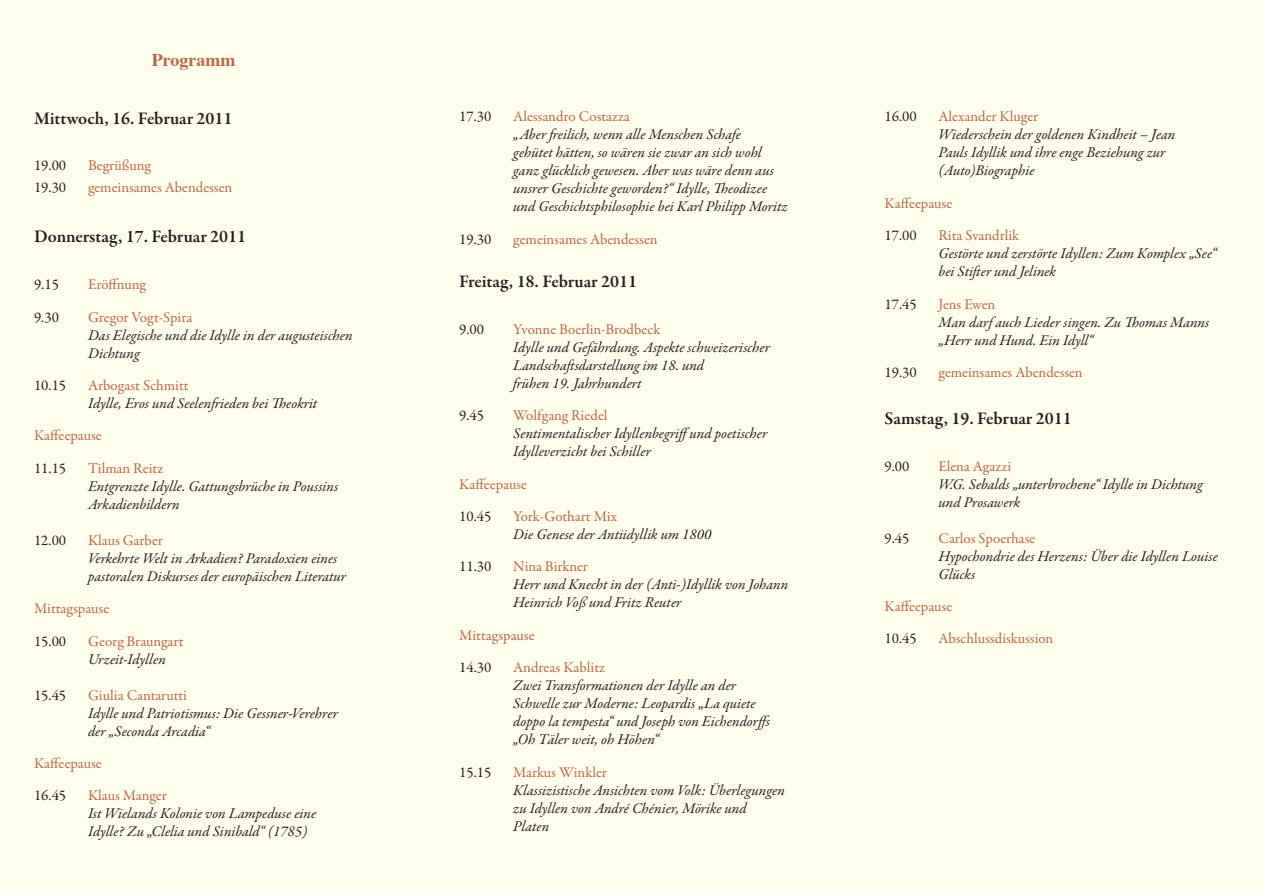
<style>
.page{position:relative;width:1263px;height:893px;background:#ffe}
.page>*{position:absolute;margin:0;border:0;box-sizing:border-box;transform-origin:0 0}
.t1{font:600 18px "Garamond Premr Pro";color:#231f20}
.t2{font:700 18px "Times";color:#ba6644}
.t3{font:italic 15px/18px "Garamond Premr Pro";color:#231f20}
.t4{font:15px "Garamond Premr Pro";color:#ba6644}
.t5{font:15px "Garamond Premr Pro";color:#231f20}
</style>
<div class="page">
<p class="t2" style="left:152px;top:42px;width:85px">Programm</p>
<p class="t1" style="left:34px;top:107px;width:200px">Mittwoch, 16. Februar 2011</p>
<p class="t5" style="left:34px;top:157px;width:34px">19.00</p>
<p class="t4" style="left:88px;top:157px;width:64px">Begrüßung</p>
<p class="t5" style="left:34px;top:178px;width:34px">19.30</p>
<p class="t4" style="left:88px;top:178px;width:146px">gemeinsames Abendessen</p>
<p class="t1" style="left:34px;top:226px;width:214px">Donnerstag, 17. Februar 2011</p>
<p class="t5" style="left:34px;top:275px;width:26px">9.15</p>
<p class="t4" style="left:88px;top:275px;width:59px">Eröffnung</p>
<p class="t5" style="left:34px;top:308px;width:26px">9.30</p>
<p class="t4" style="left:88px;top:308px;width:106px">Gregor Vogt-Spira</p>
<p class="t3" style="left:88px;top:327px;width:266px">Das Elegische und die Idylle in der augusteischen<br>Dichtung</p>
<p class="t5" style="left:34px;top:376px;width:34px">10.15</p>
<p class="t4" style="left:88px;top:376px;width:102px">Arbogast Schmitt</p>
<p class="t3" style="left:88px;top:395px;width:231px">Idylle, Eros und Seelenfrieden bei Theokrit</p>
<p class="t4" style="left:34px;top:427px;width:69px">Kaffeepause</p>
<p class="t5" style="left:34px;top:459px;width:34px">11.15</p>
<p class="t4" style="left:88px;top:459px;width:77px">Tilman Reitz</p>
<p class="t3" style="left:88px;top:478px;width:252px">Entgrenzte Idylle. Gattungsbrüche in Poussins<br>Arkadienbildern</p>
<p class="t5" style="left:34px;top:531px;width:34px">12.00</p>
<p class="t4" style="left:88px;top:531px;width:76px">Klaus Garber</p>
<p class="t3" style="left:88px;top:550px;width:259px">Verkehrte Welt in Arkadien? Paradoxien eines pastoralen Diskurses der europäischen Literatur</p>
<p class="t4" style="left:34px;top:599px;width:77px">Mittagspause</p>
<p class="t5" style="left:34px;top:632px;width:34px">15.00</p>
<p class="t4" style="left:88px;top:632px;width:97px">Georg Braungart</p>
<p class="t3" style="left:88px;top:651px;width:79px">Urzeit-Idyllen</p>
<p class="t5" style="left:34px;top:686px;width:34px">15.45</p>
<p class="t4" style="left:88px;top:686px;width:100px">Giulia Cantarutti</p>
<p class="t3" style="left:88px;top:705px;width:252px">Idylle und Patriotismus: Die Gessner-Verehrer der „Seconda Arcadia“</p>
<p class="t4" style="left:34px;top:754px;width:69px">Kaffeepause</p>
<p class="t5" style="left:34px;top:787px;width:34px">16.45</p>
<p class="t4" style="left:88px;top:787px;width:80px">Klaus Manger</p>
<p class="t3" style="left:88px;top:805px;width:230px">Ist Wielands Kolonie von Lampeduse eine<br>Idylle? Zu „Clelia und Sinibald“ (1785)</p>
<p class="t5" style="left:459px;top:108px;width:34px">17.30</p>
<p class="t4" style="left:513px;top:108px;width:118px">Alessandro Costazza</p>
<p class="t3" style="left:513px;top:127px;width:276px">„Aber freilich, wenn alle Menschen Schafe<br>gehütet hätten, so wären sie zwar an sich wohl ganz glücklich gewesen. Aber was wäre denn aus unsrer Geschichte geworden?“ Idylle, Theodizee und Geschichtsphilosophie bei Karl Philipp Moritz</p>
<p class="t5" style="left:459px;top:230px;width:34px">19.30</p>
<p class="t4" style="left:513px;top:230px;width:146px">gemeinsames Abendessen</p>
<p class="t1" style="left:459px;top:271px;width:179px">Freitag, 18. Februar 2011</p>
<p class="t5" style="left:459px;top:320px;width:26px">9.00</p>
<p class="t4" style="left:513px;top:320px;width:149px">Yvonne Boerlin-Brodbeck</p>
<p class="t3" style="left:513px;top:339px;width:258px">Idylle und Gefährdung. Aspekte schweizerischer<br>Landschaftsdarstellung im 18. und<br>frühen 19. Jahrhundert</p>
<p class="t5" style="left:459px;top:406px;width:26px">9.45</p>
<p class="t4" style="left:513px;top:406px;width:96px">Wolfgang Riedel</p>
<p class="t3" style="left:513px;top:425px;width:256px">Sentimentalischer Idyllenbegriffund poetischer<br>Idylleverzicht bei Schiller</p>
<p class="t4" style="left:459px;top:475px;width:69px">Kaffeepause</p>
<p class="t5" style="left:459px;top:507px;width:34px">10.45</p>
<p class="t4" style="left:513px;top:507px;width:105px">York-Gothart Mix</p>
<p class="t3" style="left:513px;top:526px;width:200px">Die Genese der Antiidyllik um 1800</p>
<p class="t5" style="left:459px;top:558px;width:34px">11.30</p>
<p class="t4" style="left:513px;top:558px;width:76px">Nina Birkner</p>
<p class="t3" style="left:513px;top:577px;width:276px">Herr und Knecht in der (Anti-)Idyllik von Johann<br>Heinrich Voß und Fritz Reuter</p>
<p class="t4" style="left:459px;top:626px;width:77px">Mittagspause</p>
<p class="t5" style="left:459px;top:658px;width:34px">14.30</p>
<p class="t4" style="left:513px;top:658px;width:93px">Andreas Kablitz</p>
<p class="t3" style="left:513px;top:677px;width:261px">Zwei Transformationen der Idylle an der<br>Schwelle zur Moderne: Leopardis „La quiete doppo la tempesta“ und Joseph von Eichendorffs</p>
<p class="t3" style="left:513px;top:731px;width:147px">„Oh Täler weit, oh Höhen“</p>
<p class="t5" style="left:459px;top:763px;width:34px">15.15</p>
<p class="t4" style="left:513px;top:763px;width:95px">Markus Winkler</p>
<p class="t3" style="left:513px;top:782px;width:273px">Klassizistische Ansichten vom Volk: Überlegungen</p>
<p class="t3" style="left:513px;top:800px;width:235px">zu Idyllen von André Chénier, Mörike und<br>Platen</p>
<p class="t5" style="left:884px;top:108px;width:34px">16.00</p>
<p class="t4" style="left:938px;top:108px;width:101px">Alexander Kluger</p>
<p class="t3" style="left:938px;top:127px;width:238px">Wiederschein der goldenen Kindheit – Jean<br>Pauls Idyllik und ihre enge Beziehung zur (Auto)Biographie</p>
<p class="t4" style="left:884px;top:194px;width:69px">Kaffeepause</p>
<p class="t5" style="left:884px;top:226px;width:34px">17.00</p>
<p class="t4" style="left:938px;top:226px;width:82px">Rita Svandrlik</p>
<p class="t3" style="left:938px;top:245px;width:279px">Gestörte und zerstörte Idyllen: Zum Komplex „See“ bei Stifter und Jelinek</p>
<p class="t5" style="left:884px;top:295px;width:34px">17.45</p>
<p class="t4" style="left:938px;top:295px;width:58px">Jens Ewen</p>
<p class="t3" style="left:938px;top:314px;width:272px">Man darf auch Lieder singen. Zu Thomas Manns „Herr und Hund. Ein Idyll“</p>
<p class="t5" style="left:884px;top:363px;width:34px">19.30</p>
<p class="t4" style="left:938px;top:363px;width:146px">gemeinsames Abendessen</p>
<p class="t1" style="left:884px;top:407px;width:189px">Samstag, 19. Februar 2011</p>
<p class="t5" style="left:884px;top:457px;width:26px">9.00</p>
<p class="t4" style="left:938px;top:457px;width:74px">Elena Agazzi</p>
<p class="t3" style="left:938px;top:476px;width:266px">W.G. Sebalds „unterbrochene“ Idylle in Dichtung und Prosawerk</p>
<p class="t5" style="left:884px;top:529px;width:26px">9.45</p>
<p class="t4" style="left:938px;top:529px;width:98px">Carlos Spoerhase</p>
<p class="t3" style="left:938px;top:548px;width:281px">Hypochondrie des Herzens: Über die Idyllen Louise<br>Glücks</p>
<p class="t4" style="left:884px;top:597px;width:69px">Kaffeepause</p>
<p class="t5" style="left:884px;top:630px;width:34px">10.45</p>
<p class="t4" style="left:938px;top:630px;width:116px">Abschlussdiskussion</p>
</div>
